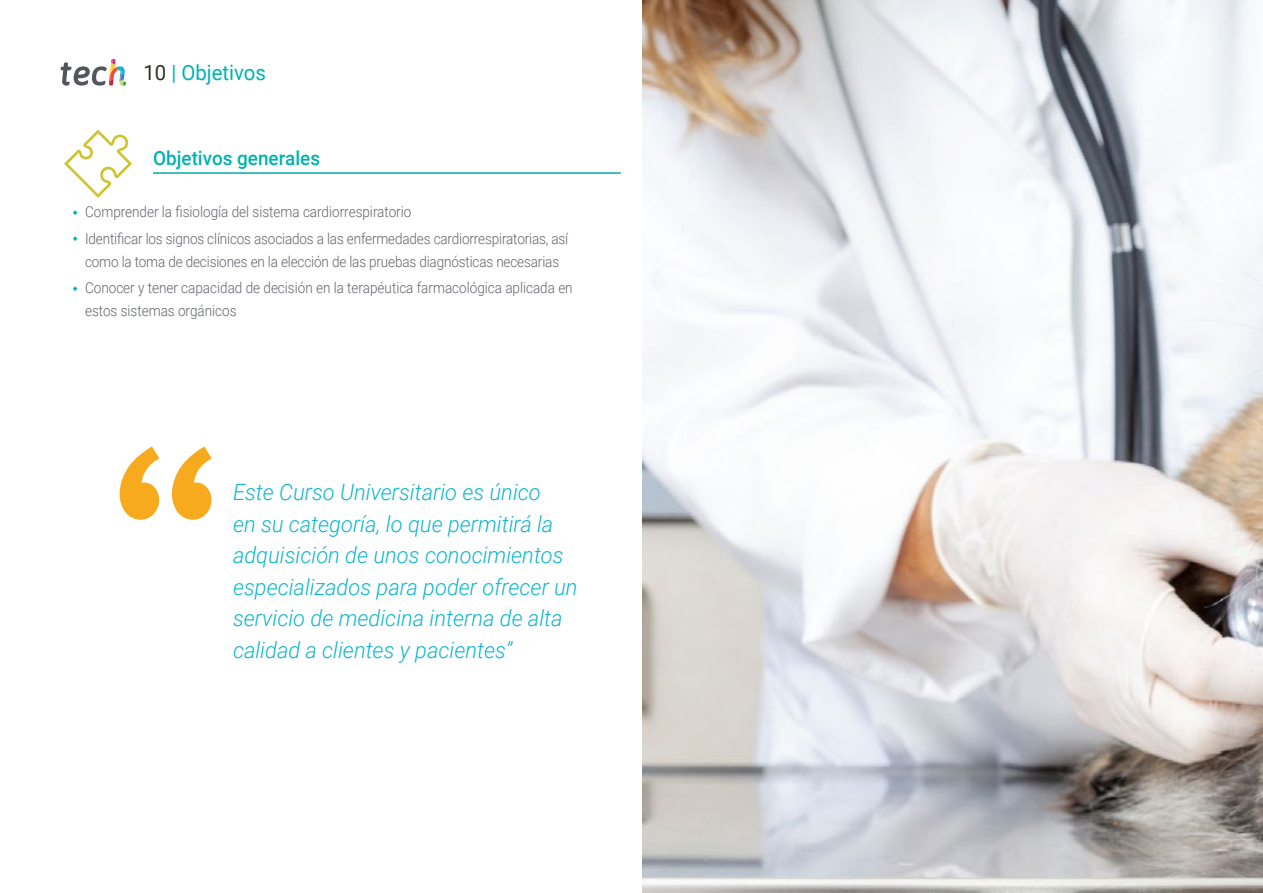
<style>
.page{position:relative;width:1263px;height:893px;background:#fff}
.page>*{position:absolute;margin:0;border:0;box-sizing:border-box;transform-origin:0 0}
.t1{font:italic 300 22.5px/31.5px "Roboto";color:#0fb6cf}
.t2{font:21px "Roboto";color:#00b2af}
.t3{font:500 19.5px "Roboto";color:#00b2af}
.t4{font:300 15px/26.7px "Roboto";letter-spacing:-.01em;color:#61646a;scale:.9 1}
.s1{color:#312e20}
</style>
<div class="page">
<hr style="left:153px;top:173px;width:468px;height:1px;background:#00b2af">
<svg style="left:64px;top:130px;width:68px;height:68px"></svg>
<img style="left:642px;top:0;width:621px;height:893px">
<svg style="left:61px;top:59px;width:65px;height:27px"></svg>
<svg style="left:120px;top:446px;width:92px;height:74px"></svg>
<h2 class="t2" style="left:144px;top:57px;width:124px"><span class="s1">10</span> | Objetivos</h2>
<h3 class="t3" style="left:153px;top:144px;width:169px">Objetivos generales</h3>
<p class="t4" style="left:85px;top:198px;width:538px">Comprender la fisiología del sistema cardiorrespiratorio<br>Identificar los signos clínicos asociados a las enfermedades cardiorrespiratorias, así</p>
<p class="t4" style="left:85px;top:247px;width:543px">como la toma de decisiones en la elección de las pruebas diagnósticas necesarias<br>Conocer y tener capacidad de decisión en la terapéutica farmacológica aplicada en</p>
<p class="t4" style="left:85px;top:297px;width:170px">estos sistemas orgánicos</p>
<h1 class="t1" style="left:233px;top:476px;width:346px">Este Curso Universitario es único<br>en su categoría, lo que permitirá la adquisición de unos conocimientos especializados para poder ofrecer un servicio de medicina interna de alta calidad a clientes y pacientes”</h1>
</div>
